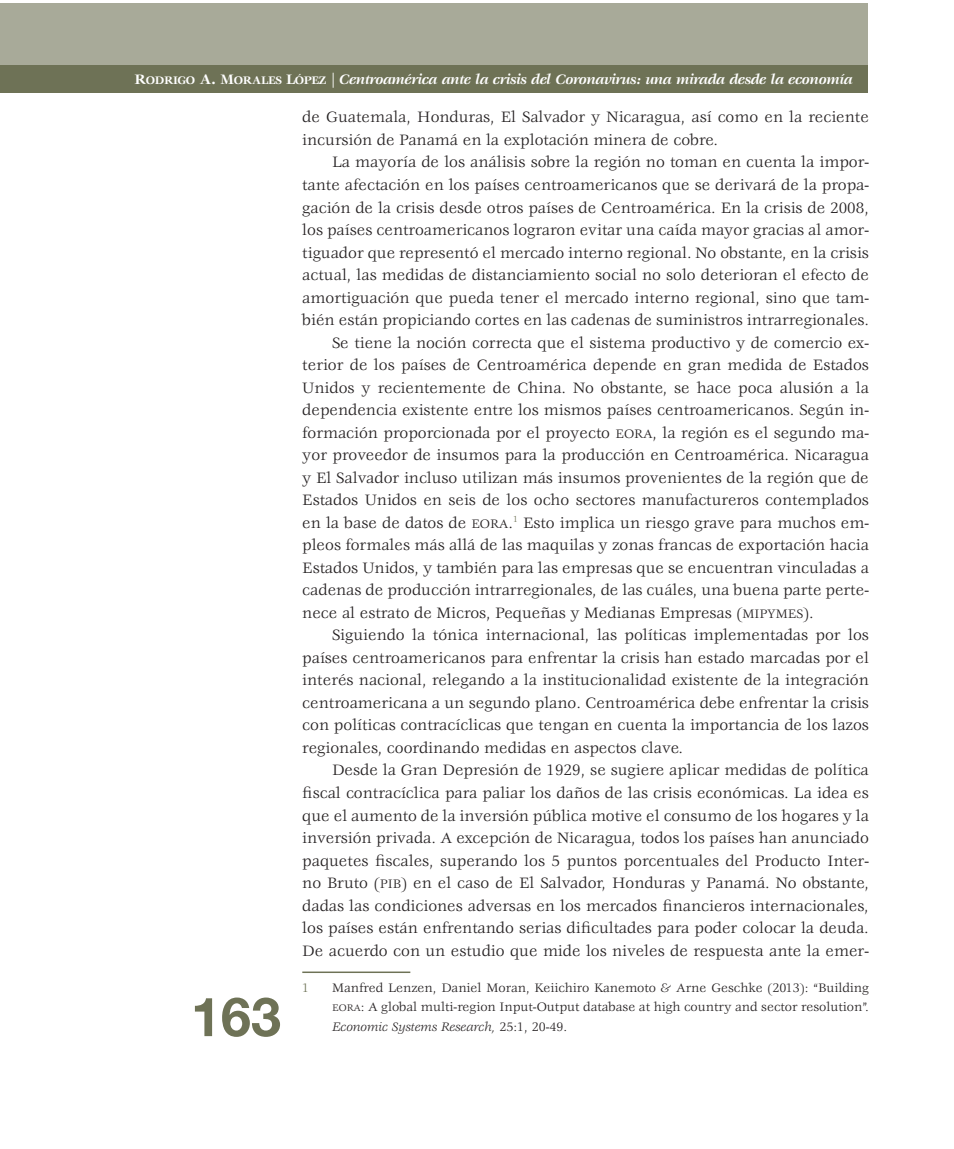
<style>
.page{position:relative;width:954px;height:1149px;background:#fff}
.page>*{position:absolute;margin:0;border:0;box-sizing:border-box;transform-origin:0 0}
.t1{font:700 54px "Helvetica Neue LT Std";color:#6e7256}
.t2{font:16.5px/22.5px "Veljovic";color:#231f20;text-align:justify}
.t3{font:italic 700 15px "Veljovic";letter-spacing:-.025em;color:#fff}
.t4{font:13.5px/19.5px "Veljovic";color:#231f20;text-align:justify}
.t5{font:13.5px "Veljovic";color:#6e7256}
.s1{font-family:"Veljovic Bold SC800";font-weight:400;font-style:normal}
.s2{font-family:"Veljovic Bold SC800";font-weight:400;font-style:normal;font-size:12px}
.s3{font-weight:400;font-style:normal}
.s4{font-size:13.5px}
.s5{font-size:10.5px}
.s6{font-style:italic}
</style>
<div class="page">
<div style="left:0;top:3px;width:867px;height:67px;background:#a8aa99"></div>
<div style="left:0;top:66px;width:867px;height:27px;background:#6e7256"></div>
<hr style="left:302px;top:971px;width:108px;height:1px;background:#6e7256">
<p class="t3" style="left:135px;top:71px;width:719px"><span class="s1">R</span><span class="s2">ODRIGO</span> <span class="s1">A. M</span><span class="s2">ORALES</span> <span class="s1">L</span><span class="s2">ÓPEZ</span> <span class="s3">|</span> Centroamérica ante la crisis del Coronavirus: una mirada desde la economía</p>
<p class="t2" style="left:302px;top:107px;width:568px">de Guatemala, Honduras, El Salvador y Nicaragua, así como en la reciente incursión de Panamá en la explotación minera de cobre.</p>
<p class="t2" style="left:302px;top:152px;width:568px;text-indent:30px">La mayoría de los análisis sobre la región no toman en cuenta la impor&shy;tante afectación en los países centroamericanos que se derivará de la propa&shy;gación de la crisis desde otros países de Centroamérica. En la crisis de 2008, los países centroamericanos lograron evitar una caída mayor gracias al amor&shy;tiguador que representó el mercado interno regional. No obstante, en la crisis actual, las medidas de distanciamiento social no solo deterioran el efecto de amortiguación que pueda tener el mercado interno regional, sino que tam&shy;bién están propiciando cortes en las cadenas de suministros intrarregionales.</p>
<p class="t2" style="left:302px;top:332px;width:568px;text-indent:30px">Se tiene la noción correcta que el sistema productivo y de comercio ex&shy;terior de los países de Centroamérica depende en gran medida de Estados Unidos y recientemente de China. No obstante, se hace poca alusión a la dependencia existente entre los mismos países centroamericanos. Según in&shy;formación proporcionada por el proyecto <span class="s4">EORA</span>, la región es el segundo ma&shy;yor proveedor de insumos para la producción en Centroamérica. Nicaragua y El Salvador incluso utilizan más insumos provenientes de la región que de Estados Unidos en seis de los ocho sectores manufactureros contemplados en la base de datos de <span class="s4">EORA</span>.<sup>1</sup> Esto implica un riesgo grave para muchos em&shy;pleos formales más allá de las maquilas y zonas francas de exportación hacia Estados Unidos, y también para las empresas que se encuentran vinculadas a cadenas de producción intrarregionales, de las cuáles, una buena parte perte&shy;nece al estrato de Micros, Pequeñas y Medianas Empresas (<span class="s4">MIPYMES</span>).</p>
<p class="t2" style="left:302px;top:624px;width:568px;text-indent:30px">Siguiendo la tónica internacional, las políticas implementadas por los países centroamericanos para enfrentar la crisis han estado marcadas por el interés nacional, relegando a la institucionalidad existente de la integración centroamericana a un segundo plano. Centroamérica debe enfrentar la crisis con políticas contracíclicas que tengan en cuenta la importancia de los lazos regionales, coordinando medidas en aspectos clave.</p>
<p class="t2" style="left:302px;top:759px;width:568px;text-indent:30px">Desde la Gran Depresión de 1929, se sugiere aplicar medidas de política fiscal contracíclica para paliar los daños de las crisis económicas. La idea es que el aumento de la inversión pública motive el consumo de los hogares y la inversión privada. A excepción de Nicaragua, todos los países han anunciado paquetes fiscales, superando los 5 puntos porcentuales del Producto Inter&shy;no Bruto (<span class="s4">PIB</span>) en el caso de El Salvador, Honduras y Panamá. No obstante, dadas las condiciones adversas en los mercados financieros internacionales, los países están enfrentando serias dificultades para poder colocar la deuda.<br>De acuerdo con un estudio que mide los niveles de respuesta ante la emer-</p>
<p class="t5" style="left:302px;top:979px;width:9px">1</p>
<p class="t4" style="left:332px;top:978px;width:538px">Manfred Lenzen, Daniel Moran, Keiichiro Kanemoto &amp; Arne Geschke (2013): “Building <span class="s5">EORA</span>: A global multi-region Input-Output database at high country and sector resolution”.<br><span class="s6">Economic Systems Research,</span> 25:1, 20-49.</p>
<h1 class="t1" style="left:191px;top:983px;width:92px">163</h1>
</div>
